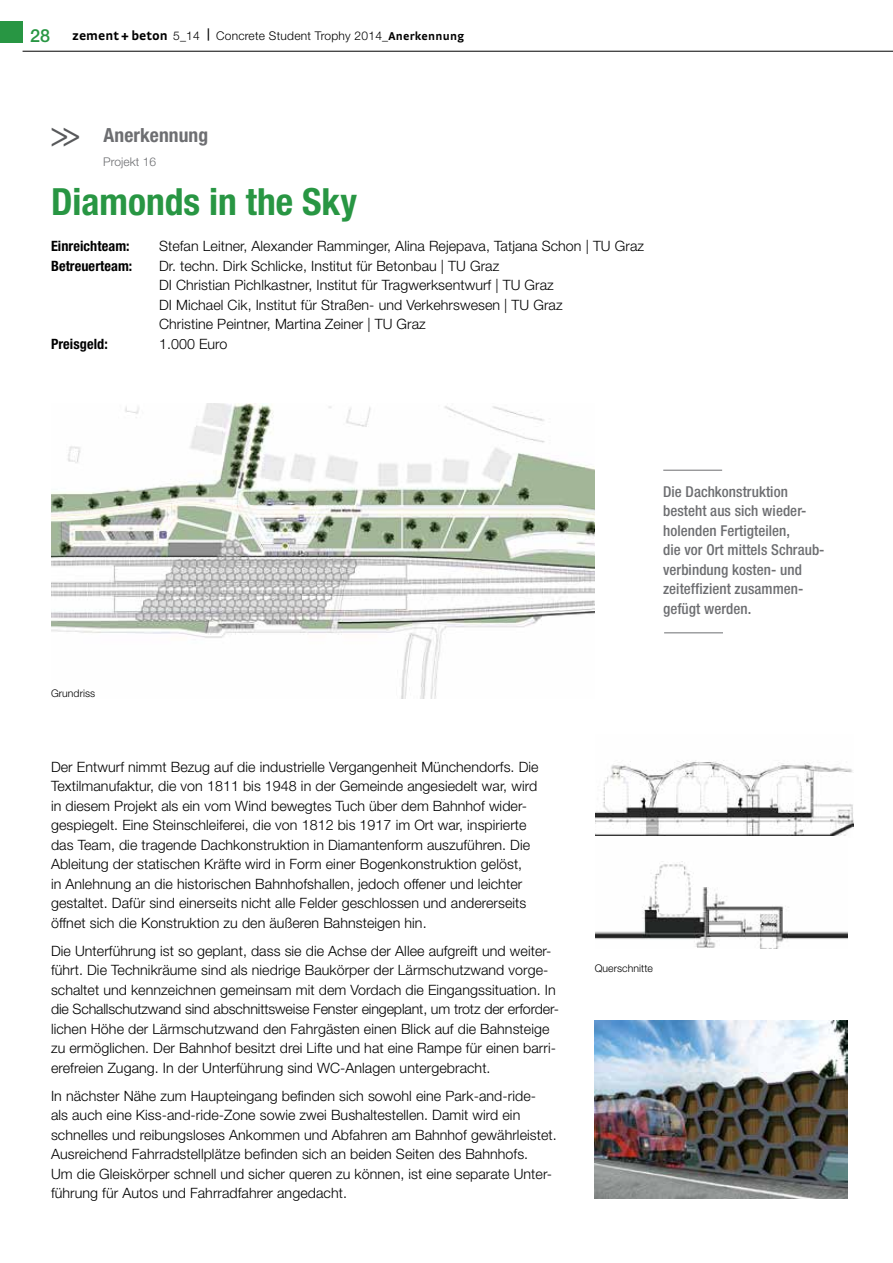
<style>
.page{position:relative;width:893px;height:1263px;background:#fff}
.page>*{position:absolute;margin:0;border:0;box-sizing:border-box;transform-origin:0 0}
.t1{font:700 condensed 37.5px "Helvetica Neue LT";color:#289643}
.t2{font:36px "Helvetica Neue LT";color:#58595b;scale:.83 1}
.t3{font:700 condensed 19.5px "Helvetica Neue LT";letter-spacing:.005em;color:#6d6e71}
.t4{font:500 condensed 15px/19.5px "Helvetica Neue LT";letter-spacing:.005em;color:#6d6e71}
.t5{font:300 14.25px/19.5px "Helvetica Neue LT";letter-spacing:.005em;color:#000}
.t6{font:700 condensed 14.25px "Helvetica Neue LT";letter-spacing:.005em;color:#000}
.t7{font:300 12px "Helvetica Neue LT";letter-spacing:.02em;color:#000}
.t8{font:300 12px "Helvetica Neue LT";letter-spacing:.005em;color:#6d6e71}
.t9{font:300 10.5px "Helvetica Neue LT";letter-spacing:.005em;color:#000}
.s1{font-weight:500;font-size:18px;color:#289643}
.s2{font-family:"Strada";font-weight:700;font-size:13.5px}
.s3{font-family:"Strada";font-weight:700}
</style>
<div class="page">
<div style="left:0;top:21px;width:23px;height:22px;background:#289643"></div>
<hr style="left:23px;top:51px;width:870px;height:1px;background:#000">
<img style="left:51px;top:404px;width:543px;height:295px">
<img style="left:595px;top:760px;width:259px;height:76px">
<img style="left:595px;top:861px;width:252px;height:87px">
<img style="left:594px;top:1021px;width:253px;height:178px">
<hr style="left:663px;top:470px;width:59px;height:1px;background:#6d6e71">
<hr style="left:664px;top:633px;width:59px;height:1px;background:#6d6e71">
<p class="t7" style="left:30px;top:28px;width:435px"><span class="s1">28</span> <span class="s2">zement + beton</span> 5_14 <sup>|</sup> Concrete Student Trophy 2014_<span class="s3">Anerkennung</span></p>
<h2 class="t2" style="left:81px;top:162px;width:38px;rotate:-180deg">&lt;&lt;</h2>
<h3 class="t3" style="left:104px;top:124px;width:106px">Anerkennung</h3>
<p class="t8" style="left:103px;top:154px;width:55px">Projekt 16</p>
<h1 class="t1" style="left:51px;top:179px;width:307px">Diamonds in the Sky</h1>
<p class="t6" style="left:51px;top:238px;width:80px">Einreichteam:</p>
<p class="t5" style="left:159px;top:236px;width:487px">Stefan Leitner, Alexander Ramminger, Alina Rejepava, Tatjana Schon | TU Graz</p>
<p class="t6" style="left:51px;top:257px;width:83px">Betreuerteam:</p>
<p class="t5" style="left:159px;top:256px;width:405px">Dr. techn. Dirk Schlicke, Institut für Betonbau | TU Graz<br>DI Christian Pichlkastner, Institut für Tragwerksentwurf | TU Graz DI Michael Cik, Institut für Straßen- und Verkehrswesen | TU Graz Christine Peintner, Martina Zeiner | TU Graz</p>
<p class="t6" style="left:51px;top:335px;width:58px">Preisgeld:</p>
<p class="t5" style="left:159px;top:334px;width:70px">1.000 Euro</p>
<p class="t9" style="left:51px;top:687px;width:46px">Grundriss</p>
<p class="t5" style="left:51px;top:757px;width:489px">Der Entwurf nimmt Bezug auf die industrielle Vergangenheit Münchendorfs. Die Textilmanufaktur, die von 1811 bis 1948 in der Gemeinde angesiedelt war, wird in diesem Projekt als ein vom Wind bewegtes Tuch über dem Bahnhof wider&shy;gespiegelt. Eine Steinschleiferei, die von 1812 bis 1917 im Ort war, inspirierte das Team, die tragende Dachkonstruktion in Diamantenform auszuführen. Die Ableitung der statischen Kräfte wird in Form einer Bogenkonstruktion gelöst,<br>in Anlehnung an die historischen Bahnhofshallen, jedoch offener und leichter gestaltet. Dafür sind einerseits nicht alle Felder geschlossen und andererseits öffnet sich die Konstruktion zu den äußeren Bahnsteigen hin.</p>
<p class="t5" style="left:51px;top:941px;width:509px">Die Unterführung ist so geplant, dass sie die Achse der Allee aufgreift und weiter&shy;führt. Die Technikräume sind als niedrige Baukörper der Lärmschutzwand vorge&shy;schaltet und kennzeichnen gemeinsam mit dem Vordach die Eingangssituation. In die Schallschutzwand sind abschnittsweise Fenster eingeplant, um trotz der erforder&shy;lichen Höhe der Lärmschutzwand den Fahrgästen einen Blick auf die Bahnsteige zu ermöglichen. Der Bahnhof besitzt drei Lifte und hat eine Rampe für einen barri&shy;erefreien Zugang. In der Unterführung sind WC-Anlagen untergebracht.</p>
<p class="t5" style="left:51px;top:1086px;width:507px">In nächster Nähe zum Haupteingang befinden sich sowohl eine Park-and-ride-<br>als auch eine Kiss-and-ride-Zone sowie zwei Bushaltestellen. Damit wird ein schnelles und reibungsloses Ankommen und Abfahren am Bahnhof gewährleistet.<br>Ausreichend Fahrradstellplätze befinden sich an beiden Seiten des Bahnhofs.<br>Um die Gleiskörper schnell und sicher queren zu können, ist eine separate Unter&shy;führung für Autos und Fahrradfahrer angedacht.</p>
<p class="t4" style="left:663px;top:481px;width:163px">Die Dachkonstruktion besteht aus sich wieder&shy;holenden Fertigteilen,<br>die vor Ort mittels Schraub&shy;verbindung kosten- und zeiteffizient zusammen&shy;gefügt werden.</p>
<p class="t9" style="left:595px;top:961px;width:60px">Querschnitte</p>
</div>
